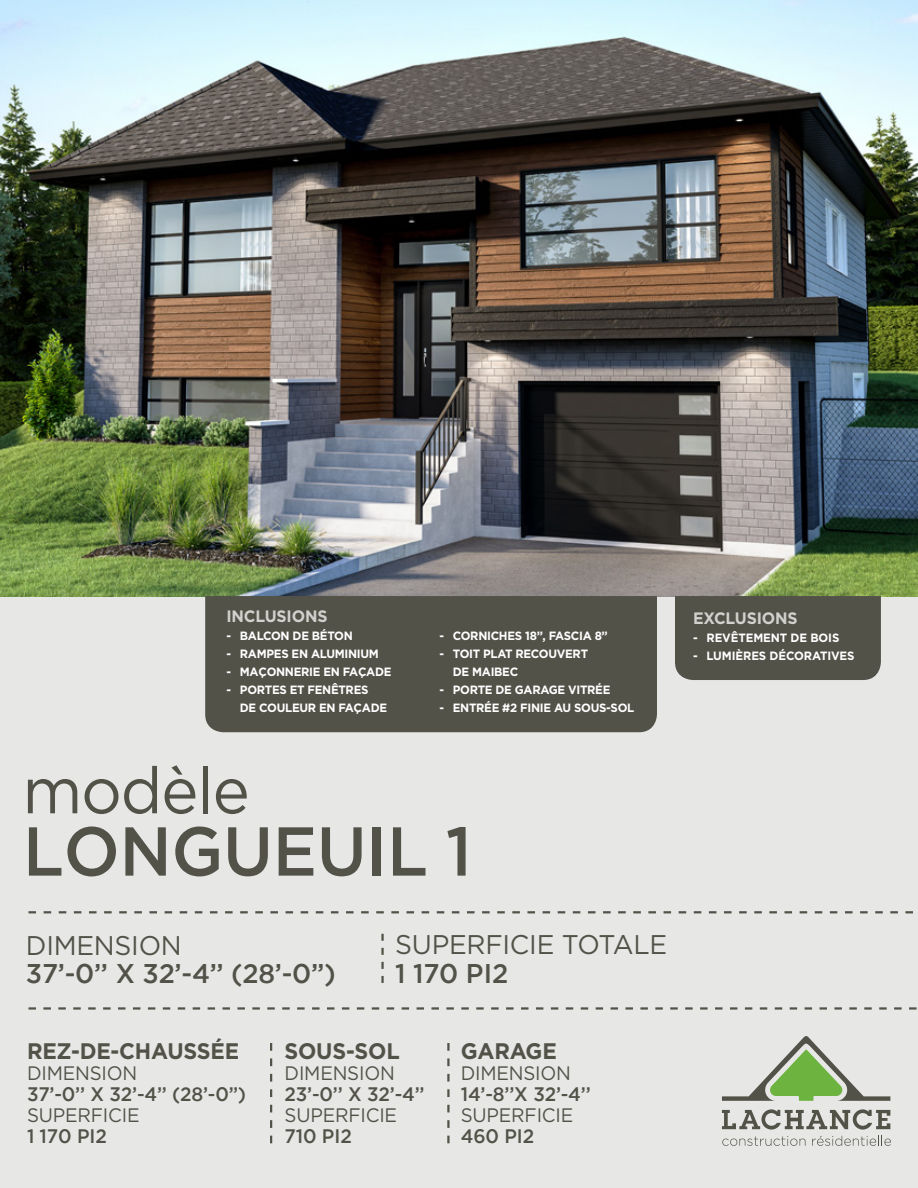
<style>
.page{position:relative;width:918px;height:1188px;background:#e7e8e6}
.page>*{position:absolute;margin:0;border:0;box-sizing:border-box;transform-origin:0 0}
.t1{font:500 69px "Gotham";letter-spacing:-.005em;color:#535249;scale:.96 1}
.t2{font:64.95px "Gotham";letter-spacing:-.02em;color:#535249}
.t3{font:500 27px/28.5px "Gotham";color:#535249}
.t4{font:27px/28.5px "Gotham";letter-spacing:-.01em;color:#535249}
.t5{font:700 22.5px "Gotham";letter-spacing:-.01em;color:#535249;scale:.96 1}
.t6{font:500 19.5px/21px "Gotham";letter-spacing:-.01em;color:#535249;scale:.96 1}
.t7{font:700 16.5px "Gotham";letter-spacing:-.01em;color:#d1d1cd;scale:.96 1}
.t8{font:700 12px/18px "Gotham";letter-spacing:-.025em;color:#fff;scale:.96 1}
.s1{font-weight:400}
.s2{font-weight:500}
</style>
<div class="page">
<svg style="left:722px;top:1136px;width:84px;height:10px"></svg>
<svg style="left:812px;top:1136px;width:79px;height:10px"></svg>
<svg style="left:722px;top:1109px;width:168px;height:21px"></svg>
<svg style="left:722px;top:1036px;width:168px;height:65px"></svg>
<svg style="left:28px;top:911px;width:885px;height:2px"></svg>
<svg style="left:28px;top:1007px;width:889px;height:3px"></svg>
<svg style="left:381px;top:934px;width:3px;height:49px"></svg>
<img style="left:0;top:0;width:918px;height:596px">
<svg style="left:270px;top:1043px;width:2px;height:100px"></svg>
<svg style="left:447px;top:1043px;width:3px;height:100px"></svg>
<div style="left:205px;top:596px;width:452px;height:136px;background:#535249"></div>
<div style="left:675px;top:596px;width:206px;height:84px;background:#535249"></div>
<p class="t7" style="left:226px;top:607px;width:107px">INCLUSIONS</p>
<p class="t8" style="left:226px;top:627px;width:133px">- BALCON DE BÉTON</p>
<p class="t8" style="left:226px;top:645px;width:160px">- RAMPES EN ALUMINIUM</p>
<p class="t8" style="left:226px;top:663px;width:173px">- MAÇONNERIE EN FAÇADE</p>
<p class="t8" style="left:240px;top:681px;width:155px;text-indent:-14px">- PORTES ET FENÊTRES<br>DE COULEUR EN FAÇADE</p>
<p class="t8" style="left:439px;top:627px;width:177px">- CORNICHES 18”, FASCIA 8”</p>
<p class="t8" style="left:453px;top:645px;width:142px;text-indent:-14px">- TOIT PLAT RECOUVERT<br>DE MAIBEC</p>
<p class="t8" style="left:439px;top:681px;width:180px">- PORTE DE GARAGE VITRÉE</p>
<p class="t8" style="left:439px;top:699px;width:205px">- ENTRÉE #2 FINIE AU SOUS-SOL</p>
<p class="t2" style="left:22px;top:754px;width:229px">modèle</p>
<p class="t1" style="left:23px;top:812px;width:469px">LONGUEUIL 1</p>
<p class="t3" style="left:26px;top:930px;width:311px"><span class="s1">DIMENSION<br></span>37’-0’’ X 32’-4’’ (28’-0”)</p>
<p class="t4" style="left:395px;top:930px;width:274px">SUPERFICIE TOTALE<br><span class="s2">1 170 PI2</span></p>
<p class="t5" style="left:27px;top:1038px;width:223px">REZ-DE-CHAUSSÉE</p>
<p class="t6" style="left:27px;top:1062px;width:230px"><span class="s1">DIMENSION<br></span>37’-0’’ X 32’-4’’ (28’-0”)<br><span class="s1">SUPERFICIE<br></span>1 170 PI2</p>
<p class="t5" style="left:285px;top:1038px;width:121px">SOUS-SOL</p>
<p class="t6" style="left:285px;top:1062px;width:147px"><span class="s1">DIMENSION<br></span>23’-0’’ X 32’-4’’<br><span class="s1">SUPERFICIE<br></span>710 PI2</p>
<p class="t5" style="left:461px;top:1038px;width:102px">GARAGE</p>
<p class="t6" style="left:461px;top:1062px;width:137px"><span class="s1">DIMENSION<br></span>14’-8’’X 32’-4’’<br><span class="s1">SUPERFICIE<br></span>460 PI2</p>
<p class="t7" style="left:693px;top:608px;width:111px">EXCLUSIONS</p>
<p class="t8" style="left:693px;top:628px;width:154px">- REVÊTEMENT DE BOIS</p>
<p class="t8" style="left:693px;top:646px;width:170px">- LUMIÈRES DÉCORATIVES</p>
</div>
